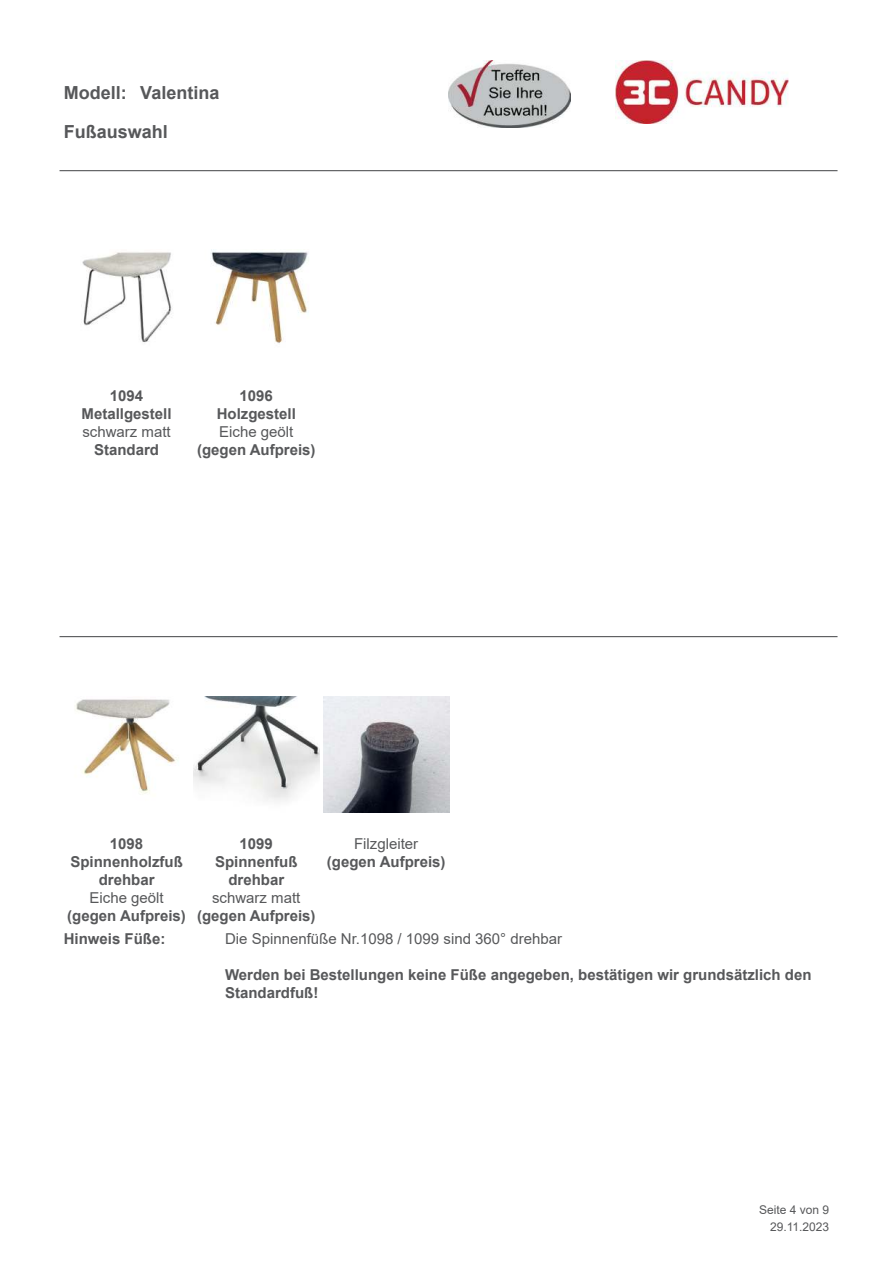
<style>
.page{position:relative;width:893px;height:1263px;background:#fff}
.page>*{position:absolute;margin:0;border:0;box-sizing:border-box;transform-origin:0 0}
.t1{font:700 18px "Arial";color:#57585a}
.t2{font:700 15px/18px "Arial";color:#57585a;text-align:center}
.t3{font:15px "Arial";color:#57585a}
.t4{font:12px/17px "Arial";color:#57585a;text-align:right}
</style>
<div class="page">
<hr style="left:60px;top:636px;width:777px;height:1px;background:#57585a">
<hr style="left:60px;top:170px;width:777px;height:1px;background:#57585a">
<img style="left:81px;top:252px;width:91px;height:91px">
<img style="left:210px;top:249px;width:98px;height:94px">
<img style="left:75px;top:699px;width:102px;height:95px">
<img style="left:193px;top:697px;width:126px;height:104px">
<img style="left:323px;top:697px;width:126px;height:116px">
<img style="left:615px;top:60px;width:173px;height:63px">
<img style="left:448px;top:60px;width:122px;height:68px">
<p class="t1" style="left:64px;top:86px;width:64px">Modell:</p>
<p class="t1" style="left:140px;top:86px;width:81px">Valentina</p>
<p class="t1" style="left:64px;top:125px;width:106px">Fußauswahl</p>
<p class="t2" style="left:82px;top:388px;width:92px">1094<br>Metallgestell</p>
<p class="t3" style="left:82px;top:426px;width:90px">schwarz matt</p>
<p class="t2" style="left:94px;top:442px;width:67px">Standard</p>
<p class="t2" style="left:217px;top:388px;width:81px">1096<br>Holzgestell</p>
<p class="t3" style="left:219px;top:426px;width:76px">Eiche geölt</p>
<p class="t2" style="left:197px;top:442px;width:120px">(gegen Aufpreis)</p>
<p class="t2" style="left:70px;top:836px;width:114px">1098<br>Spinnenholzfuß drehbar</p>
<p class="t3" style="left:90px;top:892px;width:76px">Eiche geölt</p>
<p class="t2" style="left:67px;top:908px;width:120px">(gegen Aufpreis)</p>
<p class="t2" style="left:215px;top:836px;width:84px">1099<br>Spinnenfuß drehbar</p>
<p class="t3" style="left:212px;top:892px;width:90px">schwarz matt</p>
<p class="t2" style="left:197px;top:908px;width:120px">(gegen Aufpreis)</p>
<p class="t3" style="left:354px;top:838px;width:66px">Filzgleiter</p>
<p class="t2" style="left:327px;top:854px;width:120px">(gegen Aufpreis)</p>
<p class="t2" style="left:64px;top:931px;width:103px">Hinweis Füße:</p>
<p class="t3" style="left:225px;top:933px;width:339px">Die Spinnenfüße Nr.1098 / 1099 sind 360° drehbar</p>
<p class="t2" style="left:225px;top:967px;width:588px;text-align:left">Werden bei Bestellungen keine Füße angegeben, bestätigen wir grundsätzlich den<br>Standardfuß!</p>
<p class="t4" style="left:759px;top:1203px;width:72px">Seite 4 von 9<br>29.11.2023</p>
</div>
